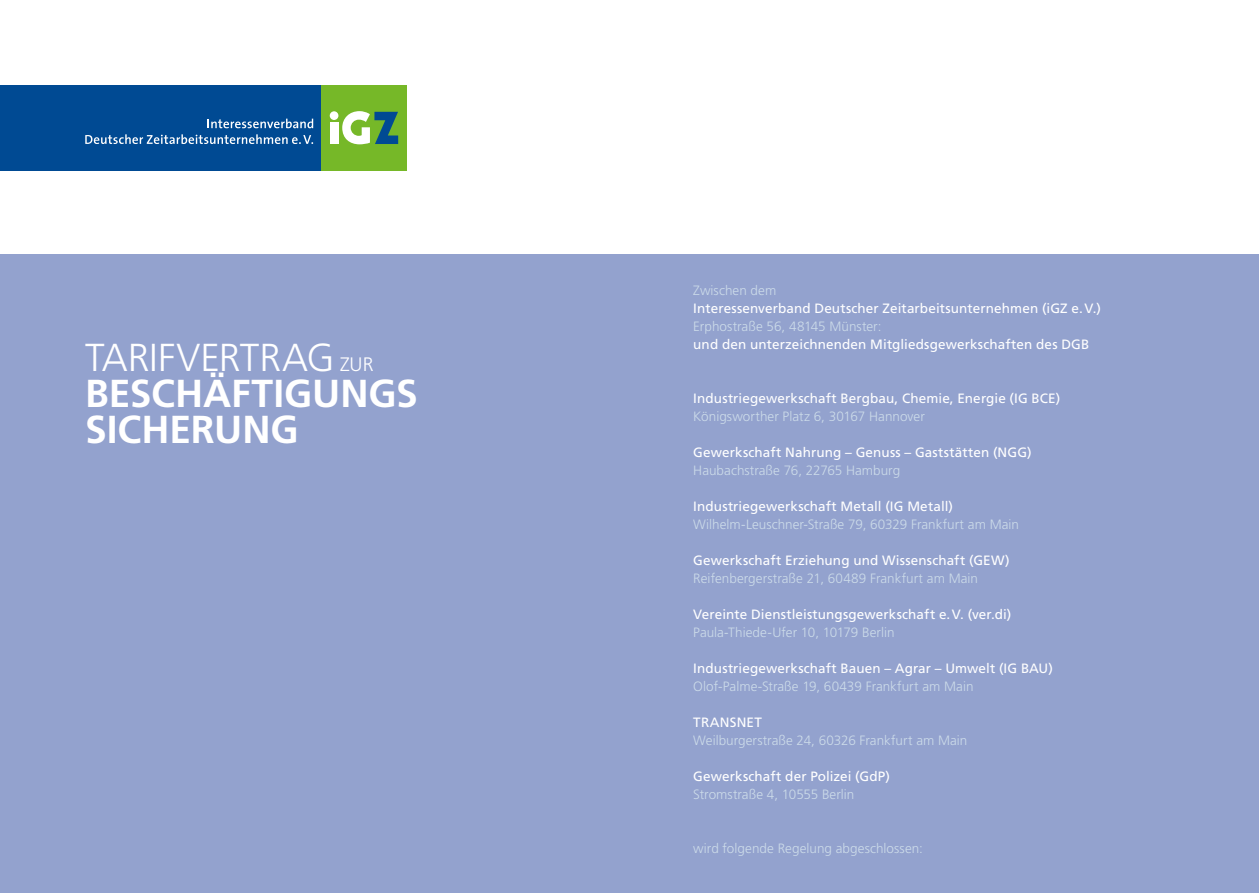
<style>
.page{position:relative;width:1259px;height:893px;background:#fff}
.page>*{position:absolute;margin:0;border:0;box-sizing:border-box;transform-origin:0 0}
.t1{font:700 39px/36px "Frutiger";color:#fff}
.t2{font:300 39px "Frutiger";letter-spacing:.05em;color:#fff}
.t3{font:300 19.5px "Frutiger";color:#fff}
.t4{font:13.5px "Frutiger";letter-spacing:.01em;color:#fff}
.t5{font:300 13.5px "Frutiger";letter-spacing:.005em;color:#ccdbe9}
.s1{font-size:39px}
</style>
<div class="page">
<div style="left:0;top:254px;width:1259px;height:639px;background:#93a2ce"></div>
<div style="left:0;top:85px;width:325px;height:86px;background:#004a93"></div>
<div style="left:321px;top:85px;width:86px;height:86px;background:#76b828"></div>
<svg style="left:342px;top:111px;width:56px;height:33px"></svg>
<div style="left:330px;top:122px;width:8px;height:22px;background:#fff"></div>
<div style="left:330px;top:111px;width:8px;height:9px;background:#fff;border-radius:50%"></div>
<svg style="left:208px;top:119px;width:105px;height:9px"></svg>
<svg style="left:85px;top:134px;width:228px;height:10px"></svg>
<h1 class="t2" style="left:85px;top:335px;width:136px">tarifvertr</h1>
<h2 class="t3" style="left:282px;top:353px;width:80px"><span class="s1">ag</span> zur</h2>
<h1 class="t1" style="left:85px;top:375px;width:334px">BESCHÄFTIGUNGS<br>SICHERUNG</h1>
<p class="t5" style="left:693px;top:282px;width:84px">Zwischen dem</p>
<p class="t4" style="left:693px;top:300px;width:409px">Interessenverband Deutscher Zeitarbeitsunternehmen (iGZ e.V.)</p>
<p class="t5" style="left:693px;top:318px;width:190px">Erphostraße 56, 48145 Münster:</p>
<p class="t4" style="left:693px;top:336px;width:397px">und den unterzeichnenden Mitgliedsgewerkschaften des DGB</p>
<p class="t4" style="left:693px;top:390px;width:368px">Industriegewerkschaft Bergbau, Chemie, Energie (IG BCE)</p>
<p class="t5" style="left:693px;top:408px;width:233px">Königsworther Platz 6, 30167 Hannover</p>
<p class="t4" style="left:693px;top:444px;width:340px">Gewerkschaft Nahrung – Genuss – Gaststätten (NGG)</p>
<p class="t5" style="left:693px;top:462px;width:208px">Haubachstraße 76, 22765 Hamburg</p>
<p class="t4" style="left:693px;top:498px;width:261px">Industriegewerkschaft Metall (IG Metall)</p>
<p class="t5" style="left:693px;top:516px;width:327px">Wilhelm-Leuschner-Straße 79, 60329 Frankfurt am Main</p>
<p class="t4" style="left:693px;top:552px;width:318px">Gewerkschaft Erziehung und Wissenschaft (GEW)</p>
<p class="t5" style="left:693px;top:570px;width:286px">Reifenbergerstraße 21, 60489 Frankfurt am Main</p>
<p class="t4" style="left:693px;top:606px;width:320px">Vereinte Dienstleistungsgewerkschaft e.V. (ver.di)</p>
<p class="t5" style="left:693px;top:624px;width:203px">Paula-Thiede-Ufer 10, 10179 Berlin</p>
<p class="t4" style="left:693px;top:660px;width:361px">Industriegewerkschaft Bauen – Agrar – Umwelt (IG BAU)</p>
<p class="t5" style="left:693px;top:678px;width:282px">Olof-Palme-Straße 19, 60439 Frankfurt am Main</p>
<p class="t4" style="left:693px;top:714px;width:70px">TRANSNET</p>
<p class="t5" style="left:693px;top:732px;width:276px">Weilburgerstraße 24, 60326 Frankfurt am Main</p>
<p class="t4" style="left:693px;top:768px;width:198px">Gewerkschaft der Polizei (GdP)</p>
<p class="t5" style="left:693px;top:786px;width:163px">Stromstraße 4, 10555 Berlin</p>
<p class="t5" style="left:693px;top:840px;width:231px">wird folgende Regelung abgeschlossen:</p>
</div>
